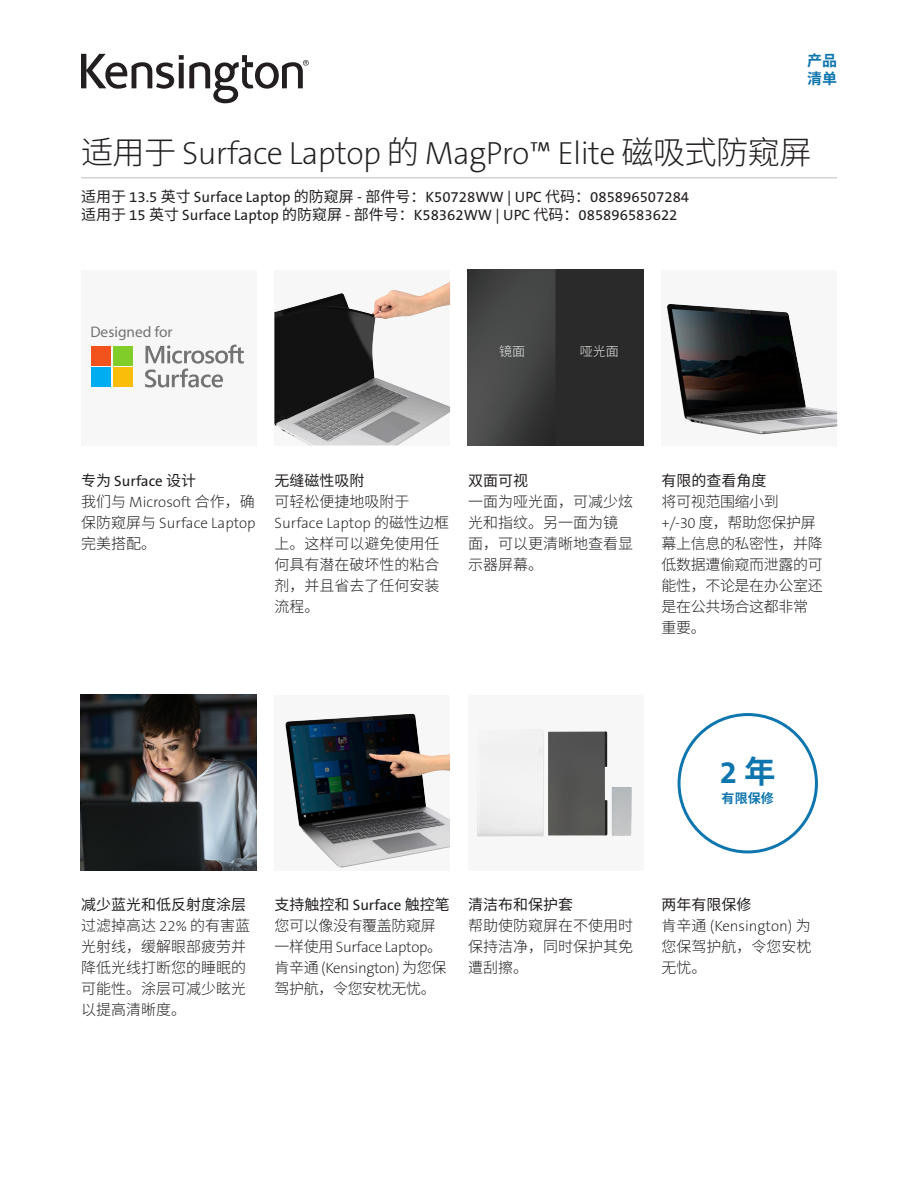
<style>
.page{position:relative;width:918px;height:1188px;background:#fff}
.page>*{position:absolute;margin:0;border:0;box-sizing:border-box;transform-origin:0 0}
.Main_Header{font:32.25px "The Sans KENSINGTON2 XL";letter-spacing:-.02em;color:#231f20}
.Body{font:31.5px "The Sans KENSINGTON7 Bd";color:#0e76ae}
.t1{font:15.3px "Myriad Pro";color:#737373}
.Body-2{font:300 15px/21px "Noto Sans CJ Ksc";color:#231f20}
.Body-3{font:300 15px/21px "Noto Sans CJ Ksc";letter-spacing:-.025em;color:#231f20}
.Part_No__UPC{font:15px "The Sans KENSINGTON5 Rg";color:#231f20}
.Body-4{font:15px "Noto Sans CJ Ksc";color:#231f20}
.Body-5{font:15px/21px "The Sans KENSINGTON2 XL";color:#231f20;text-align:justify}
.Body-6{font:15px "The Sans KENSINGTON5 Rg";color:#231f20}
.Part_No__UPC-2{font:700 15px "Noto Sans CJ Ksc";color:#0e76ae}
.Body-7{font:300 13.05px "Noto Sans CJ Ksc";color:#e7eae5}
.Body-8{font:700 13.05px "Noto Sans CJ Ksc";color:#0e76ae}
.s1{font-family:"Noto Sans CJ Ksc";font-weight:300}
.s2{font-family:"Noto Sans CJ Ksc"}
.s3{font-family:"The Sans KENSINGTON2 XL";font-weight:400}
.s4{font-family:"Noto Sans CJ Ksc";font-weight:700}
.s5{font-family:"The Sans KENSINGTON5 Rg"}
</style>
<div class="page">
<hr style="left:81px;top:177px;width:756px;height:1px;background:#bcbdc0">
<svg style="left:81px;top:54px;width:228px;height:49px"></svg>
<div style="left:81px;top:270px;width:176px;height:175px;background:#f7f7f8"></div>
<img style="left:468px;top:270px;width:176px;height:175px">
<div style="left:274px;top:270px;width:176px;height:175px;background:#f7f7f8"></div>
<img style="left:274px;top:282px;width:176px;height:163px">
<img style="left:81px;top:695px;width:176px;height:176px">
<div style="left:662px;top:270px;width:175px;height:175px;background:#f7f7f8"></div>
<img style="left:667px;top:304px;width:170px;height:130px">
<div style="left:274px;top:695px;width:176px;height:176px;background:#f7f7f8"></div>
<img style="left:285px;top:714px;width:165px;height:154px">
<div style="left:468px;top:695px;width:176px;height:176px;background:#f7f7f8"></div>
<img style="left:477px;top:730px;width:155px;height:107px">
<div style="left:678px;top:713px;width:140px;height:140px;border:3px solid #0e76ae;border-radius:50%"></div>
<div style="left:113px;top:346px;width:20px;height:20px;background:#80cc29"></div>
<div style="left:113px;top:367px;width:20px;height:20px;background:#fabd0a"></div>
<div style="left:91px;top:367px;width:20px;height:20px;background:#00adf0"></div>
<div style="left:91px;top:346px;width:20px;height:20px;background:#f2521c"></div>
<svg style="left:145px;top:345px;width:99px;height:43px"></svg>
<p class="Part_No__UPC-2" style="left:807px;top:52px;width:31px">产品</p>
<p class="Part_No__UPC-2" style="left:807px;top:70px;width:31px">清单</p>
<p class="Main_Header" style="left:81px;top:136px;width:732px"><span class="s1">适用于</span> Surface Laptop <span class="s1">的</span> MagPro™ Elite <span class="s1">磁吸式防窥屏</span></p>
<p class="Part_No__UPC" style="left:81px;top:189px;width:610px"><span class="s2">适用于</span> 13.5 <span class="s2">英寸</span> Surface Laptop <span class="s2">的防窥屏</span> - <span class="s2">部件号：</span>K50728WW | UPC <span class="s2">代码：</span>085896507284</p>
<p class="Part_No__UPC" style="left:81px;top:207px;width:598px"><span class="s2">适用于</span> 15 <span class="s2">英寸</span> Surface Laptop <span class="s2">的防窥屏</span> - <span class="s2">部件号：</span>K58362WW | UPC <span class="s2">代码：</span>085896583622</p>
<p class="t1" style="left:90px;top:323px;width:84px">Designed for</p>
<p class="Body-7" style="left:499px;top:344px;width:28px">镜面</p>
<p class="Body-7" style="left:580px;top:344px;width:41px">哑光面</p>
<p class="Body-6" style="left:81px;top:473px;width:117px"><span class="s2">专为</span> Surface <span class="s2">设计</span></p>
<p class="Body-5" style="left:81px;top:492px;width:176px"><span class="s1">我们与</span> Microsoft <span class="s1">合作，确保防窥屏与</span> Surface Laptop<span class="s1">完美搭配。</span></p>
<p class="Body-4" style="left:274px;top:472px;width:91px">无缝磁性吸附</p>
<p class="Body-2" style="left:274px;top:492px;width:176px">可轻松便捷地吸附于<br><span class="s3">Surface Laptop</span> 的磁性边框上。这样可以避免使用任何具有潜在破坏性的粘合剂，并且省去了任何安装流程。</p>
<p class="Body-4" style="left:468px;top:472px;width:61px">双面可视</p>
<p class="Body-2" style="left:468px;top:492px;width:166px">一面为哑光面，可减少炫光和指纹。另一面为镜面，可以更清晰地查看显示器屏幕。</p>
<p class="Body-4" style="left:662px;top:472px;width:106px">有限的查看角度</p>
<p class="Body-3" style="left:662px;top:492px;width:163px">将可视范围缩小到<br><span class="s3">+/-30</span> 度，帮助您保护屏幕上信息的私密性，并降低数据遭偷窥而泄露的可能性，不论是在办公室还是在公共场合这都非常重要。</p>
<p class="Body" style="left:720px;top:756px;width:57px">2 <span class="s4">年</span></p>
<p class="Body-8" style="left:722px;top:791px;width:54px">有限保修</p>
<p class="Body-4" style="left:81px;top:896px;width:166px">减少蓝光和低反射度涂层</p>
<p class="Body-2" style="left:81px;top:915px;width:171px">过滤掉高达 <span class="s3">22%</span> 的有害蓝光射线，缓解眼部疲劳并降低光线打断您的睡眠的可能性。涂层可减少眩光以提高清晰度。</p>
<p class="Body-4" style="left:275px;top:896px;width:177px">支持触控和 <span class="s5">Surface</span> 触控笔</p>
<p class="Body-3" style="left:275px;top:915px;width:173px">您可以像没有覆盖防窥屏一样使用 <span class="s3">Surface Laptop</span>。肯辛通 <span class="s3">(Kensington)</span> 为您保驾护航，令您安枕无忧。</p>
<p class="Body-4" style="left:468px;top:896px;width:106px">清洁布和保护套</p>
<p class="Body-2" style="left:468px;top:915px;width:166px;text-align:justify">帮助使防窥屏在不使用时保持洁净，同时保护其免遭刮擦。</p>
<p class="Body-4" style="left:662px;top:896px;width:91px">两年有限保修</p>
<p class="Body-2" style="left:662px;top:915px;width:152px;text-align:justify">肯辛通 <span class="s3">(Kensington)</span> 为您保驾护航，令您安枕无忧。</p>
</div>
